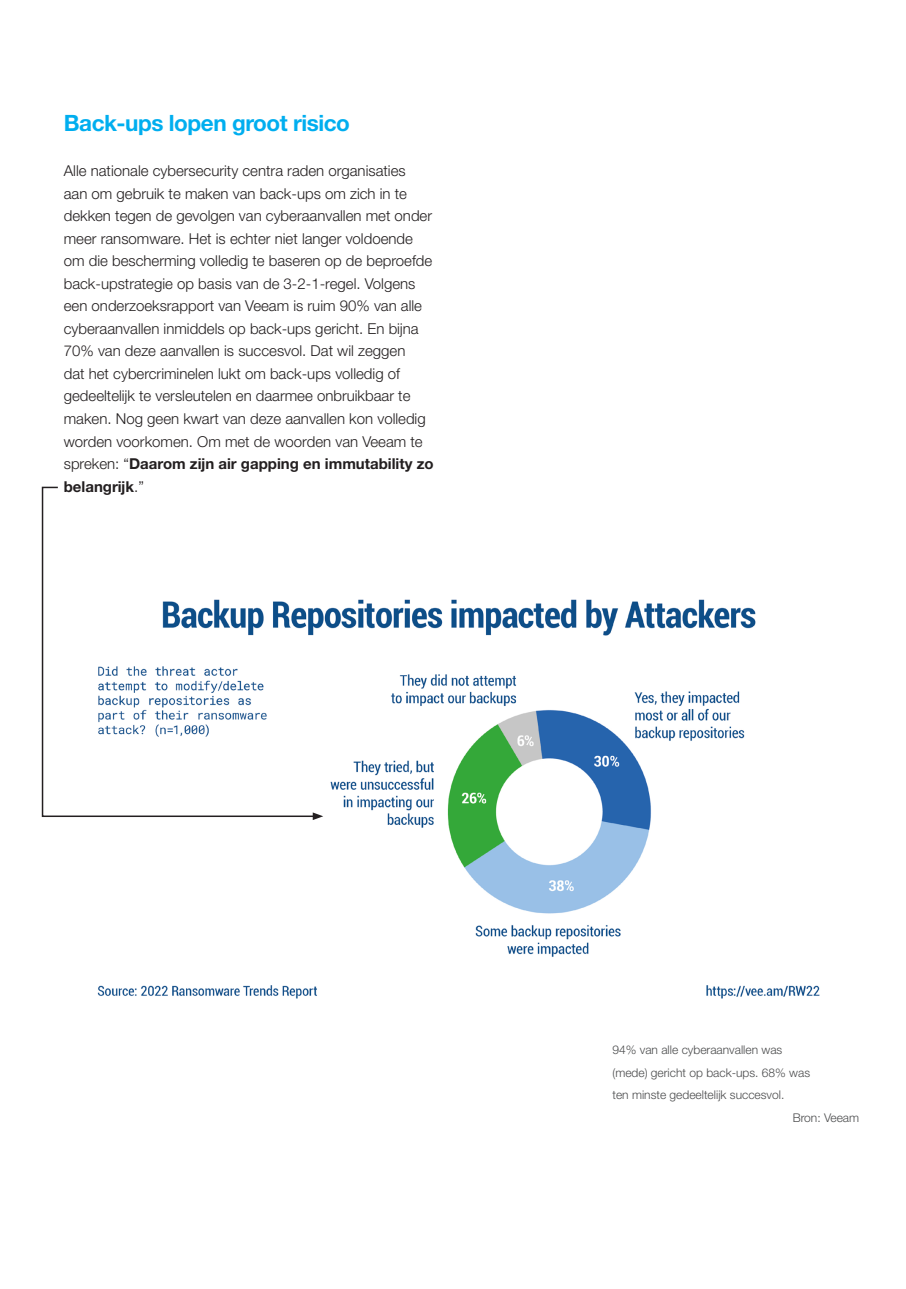
<style>
.page{position:relative;width:906px;height:1289px;background:#fff}
.page>*{position:absolute;margin:0;border:0;box-sizing:border-box;transform-origin:0 0}
.t1{font:700 22.5px "Helvetica Neue LT Pro";letter-spacing:-.02em;color:#00aeef}
.t2{font:300 15px/22.5px "Helvetica Neue LT Pro";color:#231f20}
.t3{font:300 12px "Helvetica Neue LT Pro";color:#4b4c4d}
.s1{font-weight:700}
</style>
<div class="page">
<img style="left:97px;top:599px;width:723px;height:400px">
<svg style="left:41px;top:486px;width:275px;height:331px"></svg>
<svg style="left:313px;top:812px;width:10px;height:8px"></svg>
<h1 class="t1" style="left:64px;top:109px;width:288px">Back-ups lopen groot risico</h1>
<p class="t2" style="left:64px;top:159px;width:371px">Alle nationale cybersecurity centra raden organisaties<br>aan om gebruik te maken van back-ups om zich in te dekken tegen de gevolgen van cyberaanvallen met onder meer ransomware. Het is echter niet langer voldoende om die bescherming volledig te baseren op de beproefde back-upstrategie op basis van de 3-2-1-regel. Volgens een onderzoeksrapport van Veeam is ruim 90% van alle cyberaanvallen inmiddels op back-ups gericht. En bijna 70% van deze aanvallen is succesvol. Dat wil zeggen<br>dat het cybercriminelen lukt om back-ups volledig of gedeeltelijk te versleutelen en daarmee onbruikbaar te maken. Nog geen kwart van deze aanvallen kon volledig worden voorkomen. Om met de woorden van Veeam te spreken: “<span class="s1">Daarom zijn air gapping en immutability zo belangrijk</span>.”</p>
<p class="t3" style="left:612px;top:1042px;width:171px">94% van alle cyberaanvallen was</p>
<p class="t3" style="left:612px;top:1065px;width:199px">(mede) gericht op back-ups. 68% was</p>
<p class="t3" style="left:612px;top:1087px;width:173px">ten minste gedeeltelijk succesvol.</p>
<p class="t3" style="left:792px;top:1110px;width:68px">Bron: Veeam</p>
</div>
